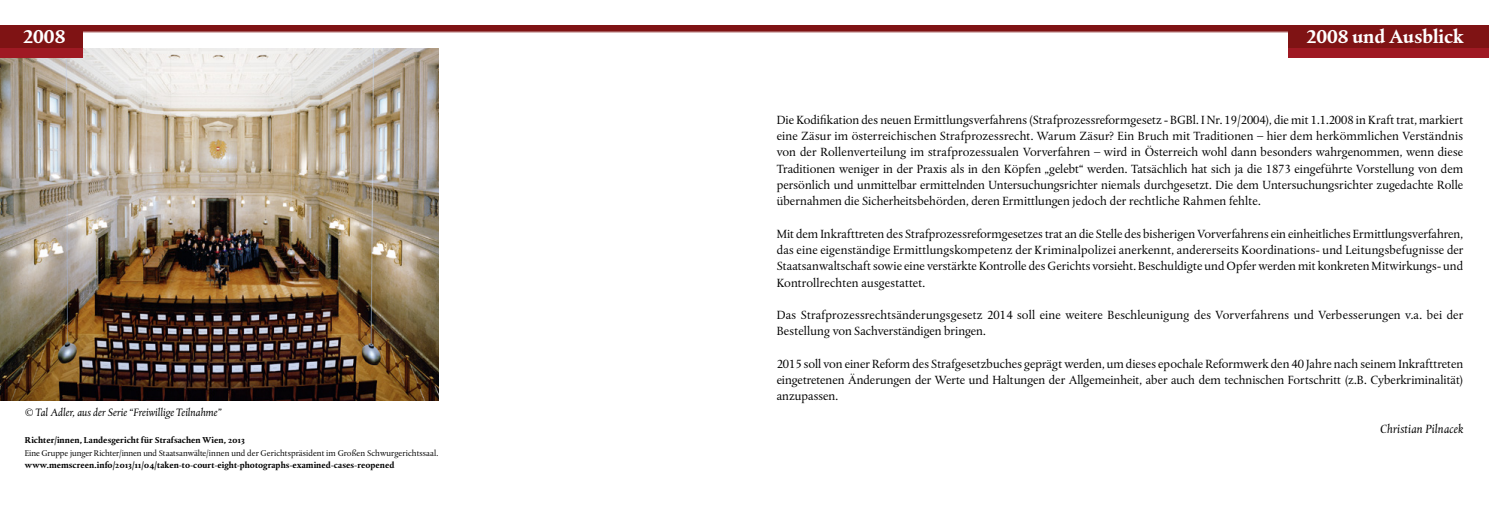
<style>
.page{position:relative;width:1489px;height:525px;background:#fff}
.page>*{position:absolute;margin:0;border:0;box-sizing:border-box;transform-origin:0 0}
.t1{font:700 19px "DTL Albertina T";color:#fff}
.t2{font:12.5px/16.2px "DTL Albertina T";letter-spacing:.005em;color:#000;text-align:justify}
.t3{font:italic 12.5px "DTL Albertina T";letter-spacing:.015em;color:#000}
.t4{font:italic 11.25px "DTL Albertina T";color:#000}
.t5{font:700 8.75px "DTL Albertina ST";letter-spacing:.005em;color:#000}
.t6{font:8.75px "DTL Albertina T";color:#000}
</style>
<div class="page">
<img style="left:0;top:48px;width:439px;height:352px">
<hr style="left:0;top:32px;width:1406px;height:1px;background:#7f1314">
<div style="left:744px;top:25px;width:744px;height:5px;background:#7f1314"></div>
<div style="left:0;top:25px;width:744px;height:5px;background:#7f1314"></div>
<div style="left:1288px;top:25px;width:200px;height:22px;background:#7f1314"></div>
<div style="left:1288px;top:48px;width:200px;height:9px;background:#9f1923"></div>
<div style="left:0;top:25px;width:83px;height:22px;background:#7f1314"></div>
<div style="left:0;top:48px;width:83px;height:9px;background:#9f1923"></div>
<h1 class="t1" style="left:22px;top:24px;width:44px">2008</h1>
<p class="t4" style="left:25px;top:405px;width:198px">© Tal Adler, aus der Serie “Freiwillige Teilnahme”</p>
<p class="t5" style="left:25px;top:434px;width:222px">Richter/innen, Landesgericht für Strafsachen Wien, 2013</p>
<p class="t6" style="left:25px;top:447px;width:415px">Eine Gruppe junger Richter/innen und Staatsanwälte/innen und der Gerichtspräsident im Großen Schwurgerichtssaal.</p>
<p class="t5" style="left:25px;top:459px;width:371px">www.memscreen.info/2013/11/04/taken-to-court-eight-photographs-examined-cases-reopened</p>
<h1 class="t1" style="left:1305px;top:24px;width:159px">2008 und Ausblick</h1>
<p class="t2" style="left:776px;top:112px;width:688px">Die Kodifikation des neuen Ermittlungsverfahrens (Strafprozessreformgesetz - BGBl. I Nr. 19/2004), die mit 1.1.2008 in Kraft trat, markiert eine Zäsur im österreichischen Strafprozessrecht. Warum Zäsur? Ein Bruch mit Traditionen – hier dem herkömmlichen Verständnis von der Rollenverteilung im strafprozessualen Vorverfahren – wird in Österreich wohl dann besonders wahrgenommen, wenn diese Traditionen weniger in der Praxis als in den Köpfen „gelebt“ werden. Tatsächlich hat sich ja die 1873 eingeführte Vorstellung von dem persönlich und unmittelbar ermittelnden Untersuchungsrichter niemals durchgesetzt. Die dem Untersuchungsrichter zugedachte Rolle übernahmen die Sicherheitsbehörden, deren Ermittlungen jedoch der rechtliche Rahmen fehlte.</p>
<p class="t2" style="left:776px;top:225px;width:688px">Mit dem Inkrafttreten des Strafprozessreformgesetzes trat an die Stelle des bisherigen Vorverfahrens ein einheitliches Ermittlungsverfahren, das eine eigenständige Ermittlungskompetenz der Kriminalpolizei anerkennt, andererseits Koordinations- und Leitungsbefugnisse der Staatsanwaltschaft sowie eine verstärkte Kontrolle des Gerichts vorsieht. Beschuldigte und Opfer werden mit konkreten Mitwirkungs- und Kontrollrechten ausgestattet.</p>
<p class="t2" style="left:776px;top:307px;width:688px">Das Strafprozessrechtsänderungsgesetz 2014 soll eine weitere Beschleunigung des Vorverfahrens und Verbesserungen v.a. bei der<br>Bestellung von Sachverständigen bringen.</p>
<p class="t2" style="left:776px;top:355px;width:688px">2015 soll von einer Reform des Strafgesetzbuches geprägt werden, um dieses epochale Reformwerk den 40 Jahre nach seinem Inkrafttreten eingetretenen Änderungen der Werte und Haltungen der Allgemeinheit, aber auch dem technischen Fortschritt (z.B. Cyberkriminalität) anzupassen.</p>
<p class="t3" style="left:1380px;top:421px;width:84px">Christian Pilnacek</p>
</div>
